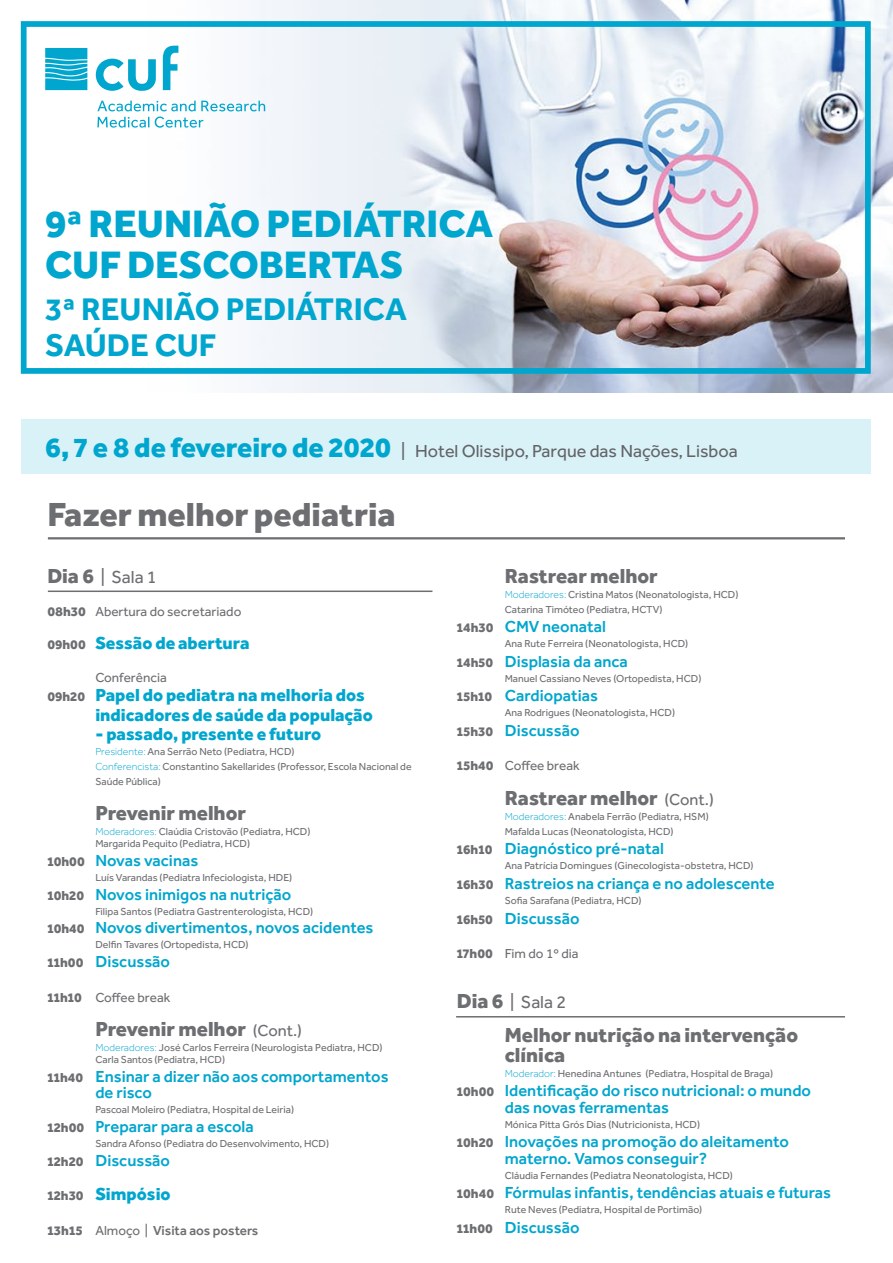
<style>
.page{position:relative;width:893px;height:1263px;background:#fff}
.page>*{position:absolute;margin:0;border:0;box-sizing:border-box;transform-origin:0 0}
.t1{font:800 39.6px/41.4px "Effra";color:#00a6ce}
.t2{font:800 34.5px "Effra";color:#6d6e71}
.t3{font:700 32.4px/36.3px "Effra";color:#00a6ce}
.t4{font:800 21px/19.5px "Effra";color:#6d6e71}
.t5{font:800 18px/19.5px "Effra";color:#00a6ce}
.t6{font:18px "Effra";color:#636466}
.t7{font:18px "Effra";color:#6d6e71}
.t8{font:500 16.5px/16.5px "Effra";color:#00a6ce}
.t9{font:13.5px "Effra";color:#6d6e71}
.t10{font:500 13.5px "Effra";color:#6d6e71}
.t11{font:10.5px/15px "Effra";color:#6d6e71}
.s1{font-weight:800;font-size:28.65px;color:#00a6ce}
.s2{font-weight:800;font-size:21px}
.s3{font-weight:800}
.s4{font-size:13.5px;color:#6d6e71}
.s5{font-weight:300;color:#00a6ce}
.s6{font-weight:800;font-size:13.5px;color:#6d6e71}
.s7{font-weight:400;font-size:16.5px}
.s8{font-weight:400}
</style>
<div class="page">
<hr style="left:48px;top:537px;width:797px;height:2px;background:#6d6e71">
<hr style="left:48px;top:590px;width:384px;height:2px;background:#6d6e71">
<hr style="left:456px;top:1016px;width:389px;height:1px;background:#6d6e71">
<div style="left:21px;top:419px;width:850px;height:55px;background:#d9f2f8"></div>
<img style="left:20px;top:0;width:873px;height:392px">
<svg style="left:21px;top:21px;width:850px;height:353px"></svg>
<svg style="left:45px;top:48px;width:42px;height:42px;background:#23b2d4"></svg>
<svg style="left:163px;top:46px;width:15px;height:44px"></svg>
<svg style="left:96px;top:59px;width:60px;height:32px"></svg>
<svg style="left:97px;top:101px;width:168px;height:27px"></svg>
<h1 class="t1" style="left:45px;top:202px;width:450px">9ª REUNIÃO PEDIÁTRICA<br>CUF DESCOBERTAS</h1>
<h3 class="t3" style="left:45px;top:290px;width:363px">3ª REUNIÃO PEDIÁTRICA<br>SAÚDE CUF</h3>
<h3 class="t6" style="left:45px;top:440px;width:694px"><span class="s1">6, 7 e 8 de fevereiro de 2020</span> | Hotel Olissipo, Parque das Nações, Lisboa</h3>
<h2 class="t2" style="left:47px;top:493px;width:350px">Fazer melhor pediatria</h2>
<h3 class="t7" style="left:47px;top:566px;width:111px"><span class="s2">Dia 6</span> | Sala 1</h3>
<p class="t9" style="left:47px;top:604px;width:196px"><span class="s3">08h30</span> Abertura do secretariado</p>
<h3 class="t5" style="left:47px;top:633px;width:204px"><span class="s4">09h00</span> Sessão de abertura</h3>
<p class="t9" style="left:95px;top:670px;width:73px">Conferência</p>
<h3 class="t5" style="left:95px;top:685px;width:279px;text-indent:-48px"><span class="s4">09h20</span> Papel do pediatra na melhoria dos indicadores de saúde da população</h3>
<h3 class="t5" style="left:95px;top:724px;width:227px">- passado, presente e futuro</h3>
<p class="t11" style="left:95px;top:744px;width:318px"><span class="s5">Presidente:</span> Ana Serrão Neto (Pediatra, HCD)<br><span class="s5">Conferencista:</span> Constantino Sakellarides (Professor, Escola Nacional de<br>Saúde Pública)</p>
<h3 class="t4" style="left:95px;top:803px;width:152px">Prevenir melhor</h3>
<p class="t11" style="left:95px;top:825px;width:217px;line-height:12px"><span class="s5">Moderadores:</span> Claúdia Cristovão (Pediatra, HCD)<br>Margarida Pequito (Pediatra, HCD)</p>
<h3 class="t8" style="left:47px;top:852px;width:152px"><span class="s6">10h00</span> Novas vacinas</h3>
<p class="t11" style="left:95px;top:870px;width:198px">Luís Varandas (Pediatra Infeciologista, HDE)</p>
<h3 class="t8" style="left:47px;top:885px;width:245px"><span class="s6">10h20</span> Novos inimigos na nutrição</h3>
<p class="t11" style="left:95px;top:903px;width:219px">Filipa Santos (Pediatra Gastrenterologista, HCD)</p>
<h3 class="t8" style="left:47px;top:919px;width:328px"><span class="s6">10h40</span> Novos divertimentos, novos acidentes</h3>
<p class="t11" style="left:95px;top:937px;width:155px">Delfin Tavares (Ortopedista, HCD)</p>
<h3 class="t8" style="left:47px;top:953px;width:124px"><span class="s6">11h00</span> Discussão</h3>
<p class="t9" style="left:47px;top:989px;width:124px"><span class="s3">11h10</span> Coffee break</p>
<h3 class="t4" style="left:95px;top:1019px;width:208px">Prevenir melhor <span class="s7">(Cont.)</span></h3>
<p class="t11" style="left:95px;top:1041px;width:289px;line-height:12px"><span class="s5">Moderadores:</span> José Carlos Ferreira (Neurologista Pediatra, HCD)<br>Carla Santos (Pediatra, HCD)</p>
<h3 class="t8" style="left:95px;top:1068px;width:295px;text-indent:-48px"><span class="s6">11h40</span> Ensinar a dizer não aos comportamentos de risco</h3>
<p class="t11" style="left:95px;top:1102px;width:200px">Pascoal Moleiro (Pediatra, Hospital de Leiria)</p>
<h3 class="t8" style="left:47px;top:1118px;width:208px"><span class="s6">12h00</span> Preparar para a escola</h3>
<p class="t11" style="left:95px;top:1136px;width:235px">Sandra Afonso (Pediatra do Desenvolvimento, HCD)</p>
<h3 class="t8" style="left:47px;top:1152px;width:124px"><span class="s6">12h20</span> Discussão</h3>
<h3 class="t5" style="left:47px;top:1184px;width:125px"><span class="s4">12h30</span> Simpósio</h3>
<p class="t10" style="left:47px;top:1222px;width:213px"><span class="s3">13h15</span> <span class="s8">Almoço |</span> Visita aos posters</p>
<h3 class="t4" style="left:505px;top:566px;width:154px">Rastrear melhor</h3>
<p class="t11" style="left:505px;top:587px;width:235px"><span class="s5">Moderadores:</span> Cristina Matos (Neonatologista, HCD)<br>Catarina Timóteo (Pediatra, HCTV)</p>
<h3 class="t8" style="left:457px;top:618px;width:151px"><span class="s6">14h30</span> CMV neonatal</h3>
<p class="t11" style="left:505px;top:636px;width:185px">Ana Rute Ferreira (Neonatologista, HCD)</p>
<h3 class="t8" style="left:457px;top:653px;width:173px"><span class="s6">14h50</span> Displasia da anca</h3>
<p class="t11" style="left:505px;top:671px;width:198px">Manuel Cassiano Neves (Ortopedista, HCD)</p>
<h3 class="t8" style="left:457px;top:687px;width:143px"><span class="s6">15h10</span> Cardiopatias</h3>
<p class="t11" style="left:505px;top:705px;width:172px">Ana Rodrigues (Neonatologista, HCD)</p>
<h3 class="t8" style="left:457px;top:722px;width:124px"><span class="s6">15h30</span> Discussão</h3>
<p class="t9" style="left:457px;top:758px;width:124px"><span class="s3">15h40</span> Coffee break</p>
<h3 class="t4" style="left:505px;top:788px;width:211px">Rastrear melhor <span class="s7">(Cont.)</span></h3>
<p class="t11" style="left:505px;top:809px;width:205px"><span class="s5">Moderadores:</span> Anabela Ferrão (Pediatra, HSM)<br>Mafalda Lucas (Neonatologista, HCD)</p>
<h3 class="t8" style="left:457px;top:840px;width:209px"><span class="s6">16h10</span> Diagnóstico pré-natal</h3>
<p class="t11" style="left:505px;top:858px;width:250px">Ana Patrícia Domingues (Ginecologista-obstetra, HCD)</p>
<h3 class="t8" style="left:457px;top:875px;width:319px"><span class="s6">16h30</span> Rastreios na criança e no adolescente</h3>
<p class="t11" style="left:505px;top:893px;width:138px">Sofia Sarafana (Pediatra, HCD)</p>
<h3 class="t8" style="left:457px;top:909px;width:124px"><span class="s6">16h50</span> Discussão</h3>
<p class="t9" style="left:457px;top:946px;width:123px"><span class="s3">17h00</span> Fim do 1º dia</p>
<h3 class="t7" style="left:457px;top:991px;width:111px"><span class="s2">Dia 6</span> | Sala 2</h3>
<h3 class="t4" style="left:505px;top:1025px;width:295px">Melhor nutrição na intervenção clínica</h3>
<p class="t11" style="left:505px;top:1066px;width:270px"><span class="s5">Moderador:</span> Henedina Antunes (Pediatra, Hospital de Braga)</p>
<h3 class="t8" style="left:505px;top:1082px;width:308px;text-indent:-48px"><span class="s6">10h00</span> Identificação do risco nutricional: o mundo das novas ferramentas</h3>
<p class="t11" style="left:505px;top:1117px;width:197px">Mónica Pitta Grós Dias (Nutricionista, HCD)</p>
<h3 class="t8" style="left:505px;top:1133px;width:286px;text-indent:-48px"><span class="s6">10h20</span> Inovações na promoção do aleitamento materno. Vamos conseguir?</h3>
<p class="t11" style="left:505px;top:1168px;width:230px">Cláudia Fernandes (Pediatra Neonatologista, HCD)</p>
<h3 class="t8" style="left:457px;top:1184px;width:376px"><span class="s6">10h40</span> Fórmulas infantis, tendências atuais e futuras</h3>
<p class="t11" style="left:505px;top:1202px;width:199px">Rute Neves (Pediatra, Hospital de Portimão)</p>
<h3 class="t8" style="left:457px;top:1219px;width:124px"><span class="s6">11h00</span> Discussão</h3>
</div>
